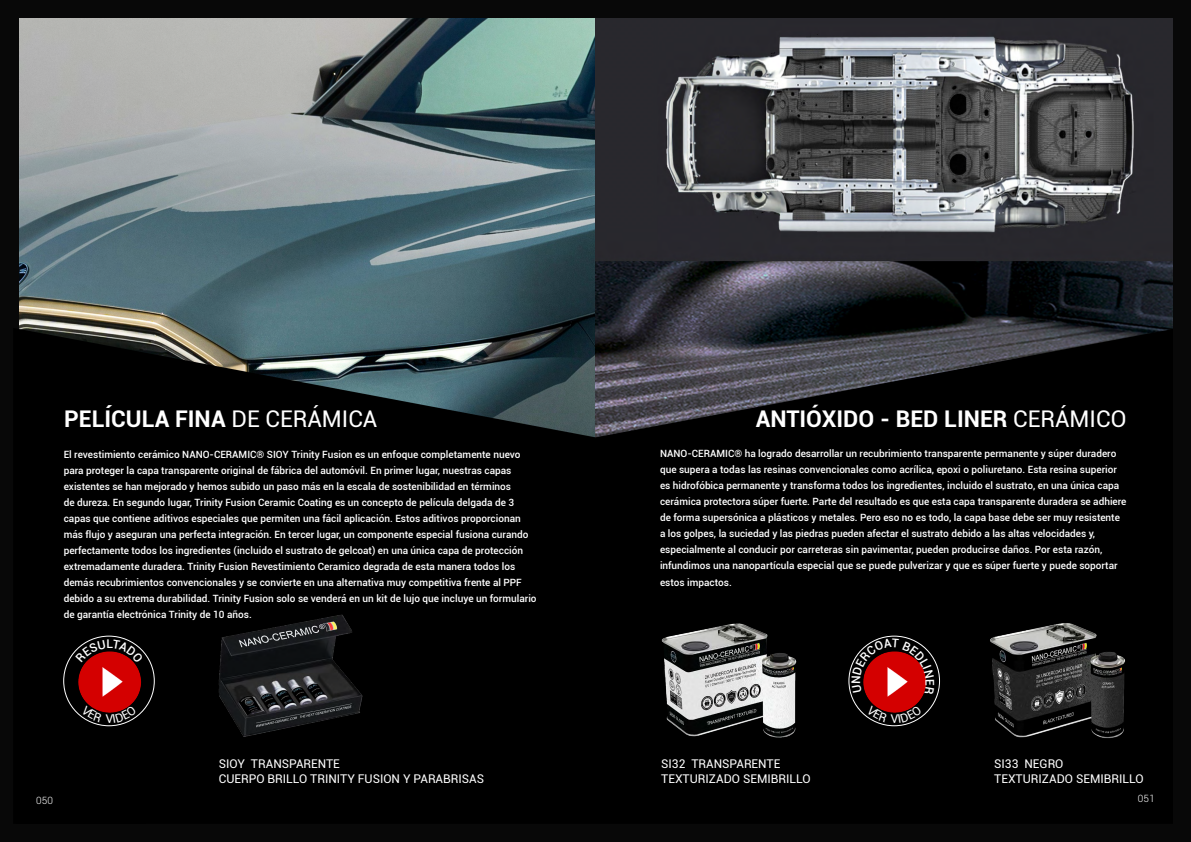
<style>
.page{position:relative;width:1191px;height:842px;background:#000}
.page>*{position:absolute;margin:0;border:0;box-sizing:border-box;transform-origin:0 0}
.t1{font:700 23px "Roboto";color:#fff}
.t2{font:12px/14.4px "Roboto";color:#fff}
.t3{font:500 12px "Roboto";color:#fff}
.t4{font:500 10px/16px "Roboto";color:#fff}
.t5{font:300 10px "Roboto";letter-spacing:.03em;color:#fff}
.s1{font-weight:400}
</style>
<div class="page">
<img style="left:19px;top:18px;width:1153px;height:155px">
<img style="left:19px;top:173px;width:1154px;height:554px">
<img style="left:214px;top:611px;width:151px;height:126px">
<div style="left:64px;top:636px;width:90px;height:90px;background:#000;border-radius:50%"></div>
<img style="left:73px;top:646px;width:73px;height:71px">
<img style="left:650px;top:618px;width:156px;height:120px">
<img style="left:977px;top:618px;width:164px;height:120px">
<svg style="left:849px;top:636px;width:90px;height:90px"></svg>
<img style="left:858px;top:694px;width:73px;height:23px">
<svg style="left:76px;top:640px;width:30px;height:22px"></svg>
<svg style="left:112px;top:640px;width:31px;height:23px"></svg>
<svg style="left:81px;top:705px;width:56px;height:18px"></svg>
<svg style="left:851px;top:639px;width:83px;height:55px"></svg>
<svg style="left:866px;top:705px;width:55px;height:18px"></svg>
<h1 class="t1" style="left:64px;top:405px;width:315px">PELÍCULA FINA <span class="s1">DE CERÁMICA</span></h1>
<p class="t4" style="left:64px;top:447px;width:474px">El revestimiento cerámico NANO-CERAMIC® SIOY Trinity Fusion es un enfoque completamente nuevo para proteger la capa transparente original de fábrica del automóvil. En primer lugar, nuestras capas existentes se han mejorado y hemos subido un paso más en la escala de sostenibilidad en términos<br>de dureza. En segundo lugar, Trinity Fusion Ceramic Coating es un concepto de película delgada de 3 capas que contiene aditivos especiales que permiten una fácil aplicación. Estos aditivos proporcionan más flujo y aseguran una perfecta integración. En tercer lugar, un componente especial fusiona curando perfectamente todos los ingredientes (incluido el sustrato de gelcoat) en una única capa de protección extremadamente duradera. Trinity Fusion Revestimiento Ceramico degrada de esta manera todos los demás recubrimientos convencionales y se convierte en una alternativa muy competitiva frente al PPF debido a su extrema durabilidad. Trinity Fusion solo se venderá en un kit de lujo que incluye un formulario de garantía electrónica Trinity de 10 años.</p>
<p class="t3" style="left:107px;top:637px;width:8px">L</p>
<p class="t2" style="left:219px;top:757px;width:267px">SIOY TRANSPARENTE<br>CUERPO BRILLO TRINITY FUSION Y PARABRISAS</p>
<h1 class="t1" style="left:756px;top:405px;width:372px">ANTIÓXIDO - BED LINER <span class="s1">CERÁMICO</span></h1>
<p class="t4" style="left:660px;top:446px;width:468px">NANO-CERAMIC® ha logrado desarrollar un recubrimiento transparente permanente y súper duradero que supera a todas las resinas convencionales como acrílica, epoxi o poliuretano. Esta resina superior es hidrofóbica permanente y transforma todos los ingredientes, incluido el sustrato, en una única capa cerámica protectora súper fuerte. Parte del resultado es que esta capa transparente duradera se adhiere de forma supersónica a plásticos y metales. Pero eso no es todo, la capa base debe ser muy resistente a los golpes, la suciedad y las piedras pueden afectar el sustrato debido a las altas velocidades y, especialmente al conducir por carreteras sin pavimentar, pueden producirse daños. Por esta razón, infundimos una nanopartícula especial que se puede pulverizar y que es súper fuerte y puede soportar estos impactos.</p>
<p class="t2" style="left:661px;top:757px;width:151px">SI32 TRANSPARENTE<br>TEXTURIZADO SEMIBRILLO</p>
<p class="t2" style="left:994px;top:757px;width:151px">SI33 NEGRO<br>TEXTURIZADO SEMIBRILLO</p>
<p class="t5" style="left:36px;top:795px;width:19px">050</p>
<p class="t5" style="left:1137px;top:793px;width:19px">051</p>
</div>
